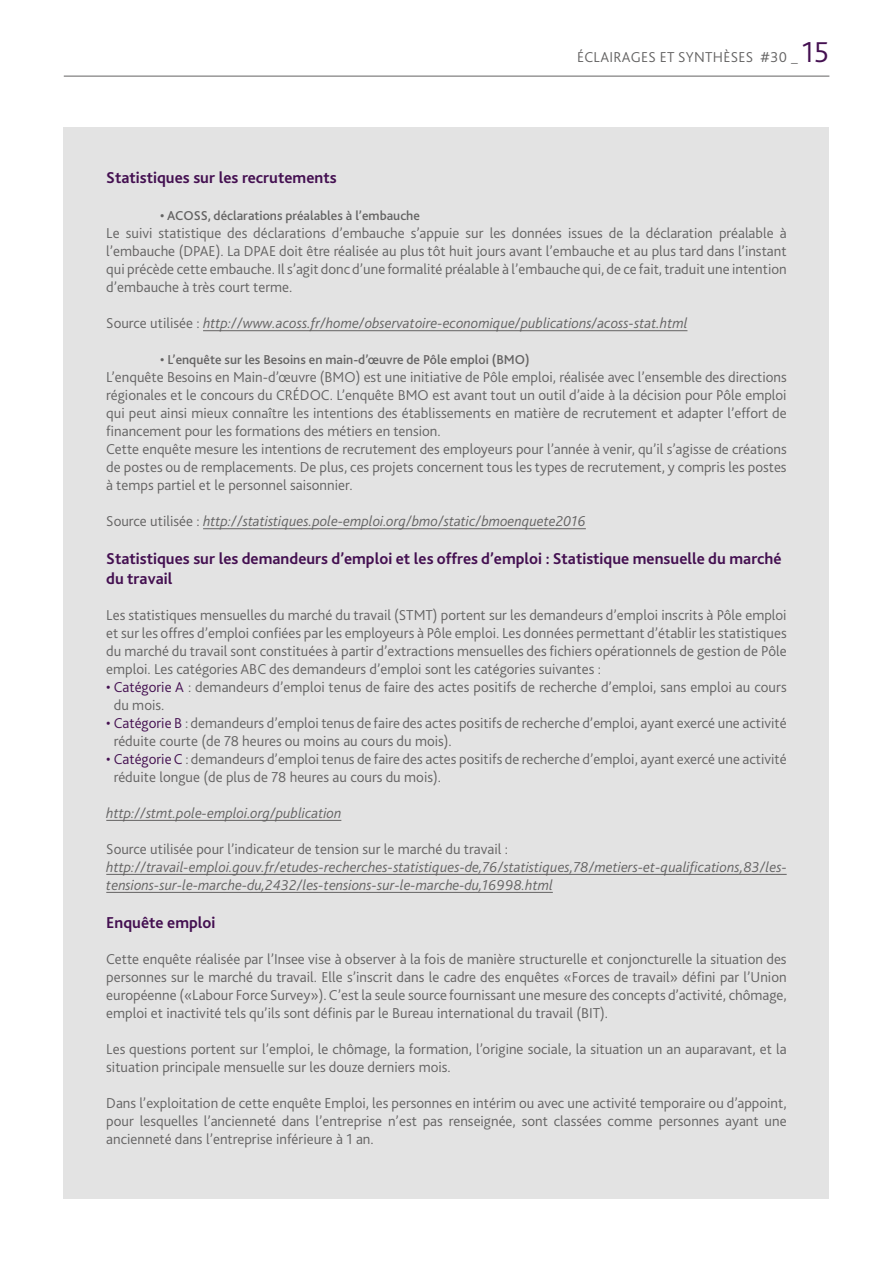
<style>
.page{position:relative;width:893px;height:1263px;background:#fff}
.page>*{position:absolute;margin:0;border:0;box-sizing:border-box;transform-origin:0 0}
.t1{font:700 16.5px/19.8px "Bliss 2";color:#441051}
.t2{font:300 15px/18px "Bliss 2";color:#646363}
.t3{font:italic 300 15px/18px "Bliss 2";color:#646363}
.t4{font:300 15px "Bliss 2";letter-spacing:.02em;color:#646363}
.t5{font:500 13.5px "Bliss 2";color:#646363}
.s1{font-size:30px;color:#441051}
.s2{font-style:normal}
.s3{color:#441051}
</style>
<div class="page">
<hr style="left:64px;top:76px;width:765px;height:1px;background:#646363">
<div style="left:64px;top:128px;width:765px;height:1071px;background:#e3e3e3"></div>
<hr style="left:203px;top:330px;width:484px;height:1px;background:#646363">
<hr style="left:203px;top:528px;width:383px;height:1px;background:#646363">
<hr style="left:106px;top:820px;width:235px;height:1px;background:#646363">
<hr style="left:106px;top:874px;width:681px;height:1px;background:#646363">
<hr style="left:106px;top:892px;width:447px;height:1px;background:#646363">
<p class="t4" style="left:577px;top:47px;width:254px">ÉCLAIRAGES ET SYNTHÈSES #30 _ <span class="s1">15</span></p>
<p class="t1" style="left:106px;top:167px;width:232px">Statistiques sur les recrutements</p>
<p class="t5" style="left:160px;top:208px;width:261px">• ACOSS, déclarations préalables à l’embauche</p>
<p class="t2" style="left:106px;top:224px;width:682px;text-align:justify">Le suivi statistique des déclarations d’embauche s’appuie sur les données issues de la déclaration préalable à l’embauche (DPAE). La DPAE doit être réalisée au plus tôt huit jours avant l’embauche et au plus tard dans l’instant qui précède cette embauche. Il s’agit donc d’une formalité préalable à l’embauche qui, de ce fait, traduit une intention d’embauche à très court terme.</p>
<p class="t3" style="left:106px;top:314px;width:583px"><span class="s2">Source utilisée :</span> http://www.acoss.fr/home/observatoire-economique/publications/acoss-stat.html</p>
<p class="t5" style="left:160px;top:352px;width:371px">• L’enquête sur les Besoins en main-d’œuvre de Pôle emploi (BMO)</p>
<p class="t2" style="left:106px;top:368px;width:682px">L’enquête Besoins en Main-d’œuvre (BMO) est une initiative de Pôle emploi, réalisée avec l’ensemble des directions régionales et le concours du CRÉDOC. L’enquête BMO est avant tout un outil d’aide à la décision pour Pôle emploi qui peut ainsi mieux connaître les intentions des établissements en matière de recrutement et adapter l’effort de financement pour les formations des métiers en tension.<br>Cette enquête mesure les intentions de recrutement des employeurs pour l’année à venir, qu’il s’agisse de créations de postes ou de remplacements. De plus, ces projets concernent tous les types de recrutement, y compris les postes à temps partiel et le personnel saisonnier.</p>
<p class="t3" style="left:106px;top:512px;width:481px"><span class="s2">Source utilisée :</span> http://statistiques.pole-emploi.org/bmo/static/bmoenquete2016</p>
<p class="t1" style="left:106px;top:549px;width:677px">Statistiques sur les demandeurs d’emploi et les offres d’emploi : Statistique mensuelle du marché du travail</p>
<p class="t2" style="left:106px;top:606px;width:682px;text-align:justify">Les statistiques mensuelles du marché du travail (STMT) portent sur les demandeurs d’emploi inscrits à Pôle emploi et sur les offres d’emploi confiées par les employeurs à Pôle emploi. Les données permettant d’établir les statistiques du marché du travail sont constituées à partir d’extractions mensuelles des fichiers opérationnels de gestion de Pôle emploi. Les catégories ABC des demandeurs d’emploi sont les catégories suivantes :</p>
<p class="t2" style="left:114px;top:678px;width:674px;text-indent:-7px"><span class="s3">• Catégorie A</span> : demandeurs d’emploi tenus de faire des actes positifs de recherche d’emploi, sans emploi au cours du mois.</p>
<p class="t2" style="left:114px;top:714px;width:674px;text-indent:-7px"><span class="s3">• Catégorie B</span> : demandeurs d’emploi tenus de faire des actes positifs de recherche d’emploi, ayant exercé une activité réduite courte (de 78 heures ou moins au cours du mois).</p>
<p class="t2" style="left:114px;top:750px;width:674px;text-indent:-7px"><span class="s3">• Catégorie C</span> : demandeurs d’emploi tenus de faire des actes positifs de recherche d’emploi, ayant exercé une activité réduite longue (de plus de 78 heures au cours du mois).</p>
<p class="t3" style="left:106px;top:804px;width:237px">http://stmt.pole-emploi.org/publication</p>
<p class="t2" style="left:106px;top:840px;width:403px">Source utilisée pour l’indicateur de tension sur le marché du travail :</p>
<p class="t3" style="left:106px;top:858px;width:682px">http://travail-emploi.gouv.fr/etudes-recherches-statistiques-de,76/statistiques,78/metiers-et-qualifications,83/les&shy;tensions-sur-le-marche-du,2432/les-tensions-sur-le-marche-du,16998.html</p>
<p class="t1" style="left:106px;top:912px;width:111px">Enquête emploi</p>
<p class="t2" style="left:106px;top:950px;width:682px;text-align:justify">Cette enquête réalisée par l’Insee vise à observer à la fois de manière structurelle et conjoncturelle la situation des personnes sur le marché du travail. Elle s’inscrit dans le cadre des enquêtes «Forces de travail» défini par l’Union européenne («Labour Force Survey»). C’est la seule source fournissant une mesure des concepts d’activité, chômage, emploi et inactivité tels qu’ils sont définis par le Bureau international du travail (BIT).</p>
<p class="t2" style="left:106px;top:1040px;width:682px">Les questions portent sur l’emploi, le chômage, la formation, l’origine sociale, la situation un an auparavant, et la situation principale mensuelle sur les douze derniers mois.</p>
<p class="t2" style="left:106px;top:1094px;width:682px;text-align:justify">Dans l’exploitation de cette enquête Emploi, les personnes en intérim ou avec une activité temporaire ou d’appoint, pour lesquelles l’ancienneté dans l’entreprise n’est pas renseignée, sont classées comme personnes ayant une ancienneté dans l’entreprise inférieure à 1 an.</p>
</div>
